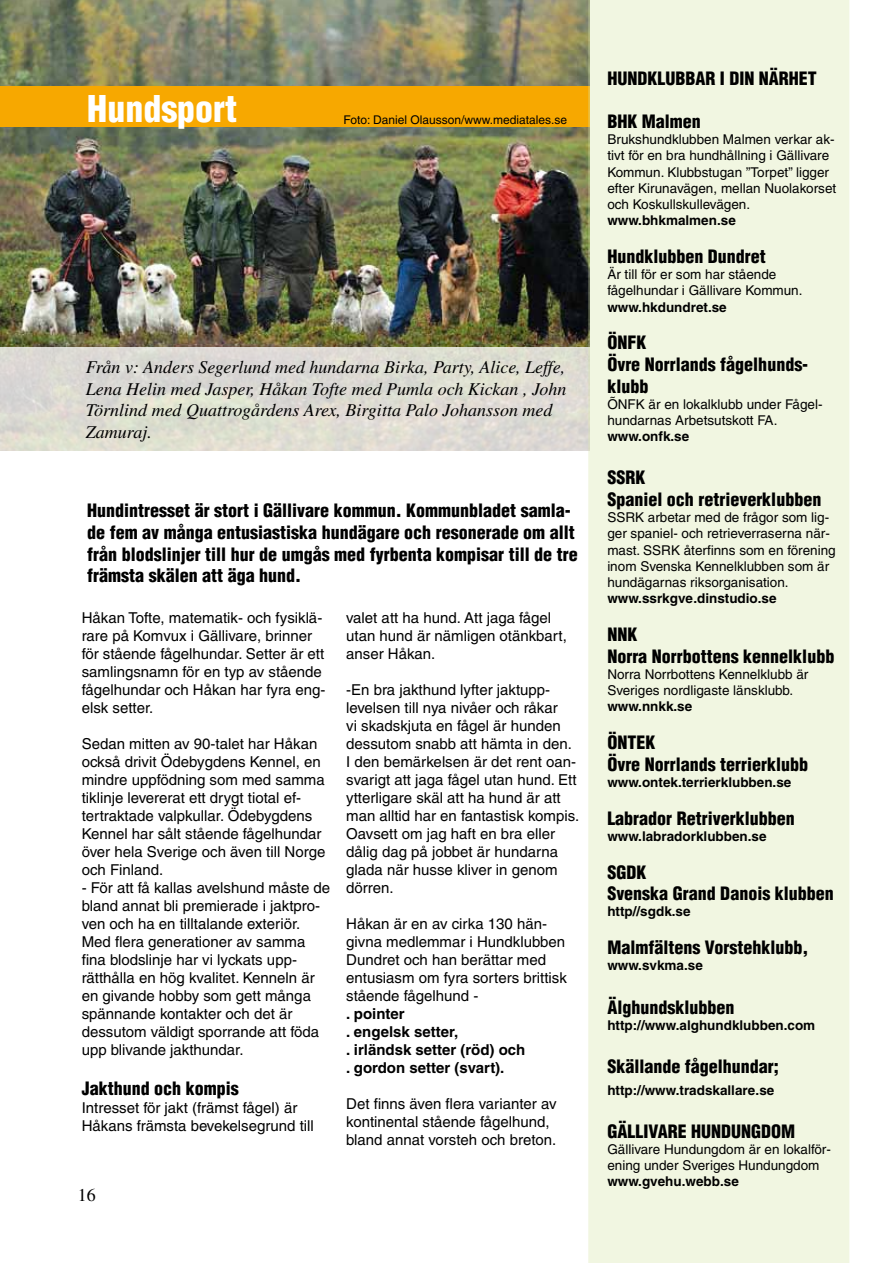
<style>
.page{position:relative;width:893px;height:1263px;background:#fff}
.page>*{position:absolute;margin:0;border:0;box-sizing:border-box;transform-origin:0 0}
.t1{font:900 condensed 36px "Helvetica";color:#fff}
.t2{font:900 condensed 18px/21.6px "Helvetica";color:#000}
.t3{font:italic 18px/21.6px "Times";color:#000}
.t4{font:18px "Times";color:#000}
.t5{font:15px/18px "Helvetica";color:#000}
.t6{font:700 15px/18px "Helvetica";color:#000}
.t7{font:13.5px/16.2px "Helvetica";color:#000}
.t8{font:700 13.5px "Helvetica";color:#000}
.t9{font:12px "Helvetica";color:#000}
</style>
<div class="page">
<img style="left:0;top:0;width:588px;height:347px">
<div style="left:0;top:347px;width:589px;height:104px;background:#dddbd3"></div>
<div style="left:0;top:87px;width:589px;height:40px;background:#f7a800"></div>
<div style="left:588px;top:0;width:261px;height:1263px;background:#f1f6e1"></div>
<h1 class="t1" style="left:87px;top:86px;width:151px">Hundsport</h1>
<p class="t9" style="left:344px;top:113px;width:225px">Foto: Daniel Olausson/www.mediatales.se</p>
<p class="t3" style="left:86px;top:356px;width:482px">Från v: Anders Segerlund med hundarna Birka, Party, Alice, Leffe, Lena Helin med Jasper, Håkan Tofte med Pumla och Kickan , John Törnlind med Quattrogårdens Arex, Birgitta Palo Johansson med Zamuraj.</p>
<p class="t2" style="left:87px;top:500px;width:492px">Hundintresset är stort i Gällivare kommun. Kommunbladet samla&shy;de fem av många entusiastiska hundägare och resonerade om allt från blodslinjer till hur de umgås med fyrbenta kompisar till de tre främsta skälen att äga hund.</p>
<p class="t5" style="left:82px;top:609px;width:245px">Håkan Tofte, matematik- och fysiklä&shy;rare på Komvux i Gällivare, brinner för stående fågelhundar. Setter är ett samlingsnamn för en typ av stående fågelhundar och Håkan har fyra eng&shy;elsk setter.</p>
<p class="t5" style="left:82px;top:735px;width:245px">Sedan mitten av 90-talet har Håkan också drivit Ödebygdens Kennel, en mindre uppfödning som med samma tiklinje levererat ett drygt tiotal ef&shy;tertraktade valpkullar. Ödebygdens Kennel har sålt stående fågelhundar över hela Sverige och även till Norge och Finland.</p>
<p class="t5" style="left:82px;top:879px;width:250px">- För att få kallas avelshund måste de bland annat bli premierade i jaktpro&shy;ven och ha en tilltalande exteriör.<br>Med flera generationer av samma fina blodslinje har vi lyckats upp&shy;rätthålla en hög kvalitet. Kenneln är en givande hobby som gett många spännande kontakter och det är dessutom väldigt sporrande att föda upp blivande jakthundar.</p>
<p class="t2" style="left:82px;top:1077px;width:158px">Jakthund och kompis</p>
<p class="t5" style="left:82px;top:1098px;width:234px">Intresset för jakt (främst fågel) är<br>Håkans främsta bevekelsegrund till</p>
<p class="t5" style="left:346px;top:609px;width:222px">valet att ha hund. Att jaga fågel utan hund är nämligen otänkbart, anser Håkan.</p>
<p class="t5" style="left:346px;top:681px;width:234px">-En bra jakthund lyfter jaktupp&shy;levelsen till nya nivåer och råkar<br>vi skadskjuta en fågel är hunden dessutom snabb att hämta in den.<br>I den bemärkelsen är det rent oan&shy;svarigt att jaga fågel utan hund. Ett ytterligare skäl att ha hund är att man alltid har en fantastisk kompis.<br>Oavsett om jag haft en bra eller dålig dag på jobbet är hundarna glada när husse kliver in genom dörren.</p>
<p class="t5" style="left:346px;top:915px;width:222px">Håkan är en av cirka 130 hän&shy;givna medlemmar i Hundklubben<br>Dundret och han berättar med entusiasm om fyra sorters brittisk stående fågelhund -</p>
<p class="t6" style="left:346px;top:1004px;width:180px">. pointer<br>. engelsk setter,<br>. irländsk setter (röd) och . gordon setter (svart).</p>
<p class="t5" style="left:346px;top:1095px;width:212px">Det finns även flera varianter av kontinental stående fågelhund, bland annat vorsteh och breton.</p>
<p class="t4" style="left:78px;top:1185px;width:19px">16</p>
<p class="t2" style="left:607px;top:67px;width:211px">HUNDKLUBBAR I DIN NÄRHET</p>
<p class="t2" style="left:607px;top:110px;width:95px">BHK Malmen</p>
<p class="t7" style="left:607px;top:131px;width:230px">Brukshundklubben Malmen verkar ak&shy;tivt för en bra hundhållning i Gällivare Kommun. Klubbstugan ”Torpet” ligger efter Kirunavägen, mellan Nuolakorset och Koskullskullevägen.</p>
<p class="t8" style="left:607px;top:212px;width:130px">www.bhkmalmen.se</p>
<p class="t2" style="left:607px;top:245px;width:160px">Hundklubben Dundret</p>
<p class="t7" style="left:607px;top:266px;width:197px">Är till för er som har stående fågelhundar i Gällivare Kommun.</p>
<p class="t8" style="left:607px;top:299px;width:121px">www.hkdundret.se</p>
<p class="t2" style="left:607px;top:332px;width:202px">ÖNFK<br>Övre Norrlands fågelhunds&shy;klubb</p>
<p class="t7" style="left:607px;top:396px;width:217px">ÕNFK är en lokalklubb under Fågel&shy;hundarnas Arbetsutskott FA.</p>
<p class="t8" style="left:607px;top:428px;width:83px">www.onfk.se</p>
<p class="t2" style="left:607px;top:467px;width:215px">SSRK<br>Spaniel och retrieverklubben</p>
<p class="t7" style="left:607px;top:509px;width:230px">SSRK arbetar med de frågor som lig&shy;ger spaniel- och retrieverraserna när&shy;mast. SSRK återfinns som en förening inom Svenska Kennelklubben som är hundägarnas riksorganisation.</p>
<p class="t8" style="left:607px;top:590px;width:171px">www.ssrkgve.dinstudio.se</p>
<p class="t2" style="left:607px;top:623px;width:228px">NNK<br>Norra Norrbottens kennelklubb</p>
<p class="t7" style="left:607px;top:666px;width:203px">Norra Norrbottens Kennelklubb är<br>Sveriges nordligaste länsklubb.</p>
<p class="t8" style="left:607px;top:698px;width:86px">www.nnkk.se</p>
<p class="t2" style="left:607px;top:731px;width:202px">ÖNTEK<br>Övre Norrlands terrierklubb</p>
<p class="t8" style="left:607px;top:774px;width:186px">www.ontek.terrierklubben.se</p>
<p class="t2" style="left:607px;top:807px;width:189px">Labrador Retriverklubben</p>
<p class="t8" style="left:607px;top:828px;width:161px">www.labradorklubben.se</p>
<p class="t2" style="left:607px;top:861px;width:228px">SGDK<br>Svenska Grand Danois klubben</p>
<p class="t8" style="left:607px;top:903px;width:85px">http//sgdk.se</p>
<p class="t2" style="left:607px;top:937px;width:203px">Malmfältens Vorstehklubb,</p>
<p class="t8" style="left:607px;top:957px;width:97px">www.svkma.se</p>
<p class="t2" style="left:607px;top:996px;width:129px">Älghundsklubben</p>
<p class="t8" style="left:607px;top:1017px;width:209px">http://www.alghundklubben.com</p>
<p class="t2" style="left:607px;top:1055px;width:173px">Skällande fågelhundar;</p>
<p class="t8" style="left:607px;top:1082px;width:169px">http://www.tradskallare.se</p>
<p class="t2" style="left:607px;top:1120px;width:189px">GÄLLIVARE HUNDUNGDOM</p>
<p class="t7" style="left:607px;top:1141px;width:225px">Gällivare Hundungdom är en lokalför&shy;ening under Sveriges Hundungdom</p>
<p class="t8" style="left:607px;top:1173px;width:133px">www.gvehu.webb.se</p>
</div>
